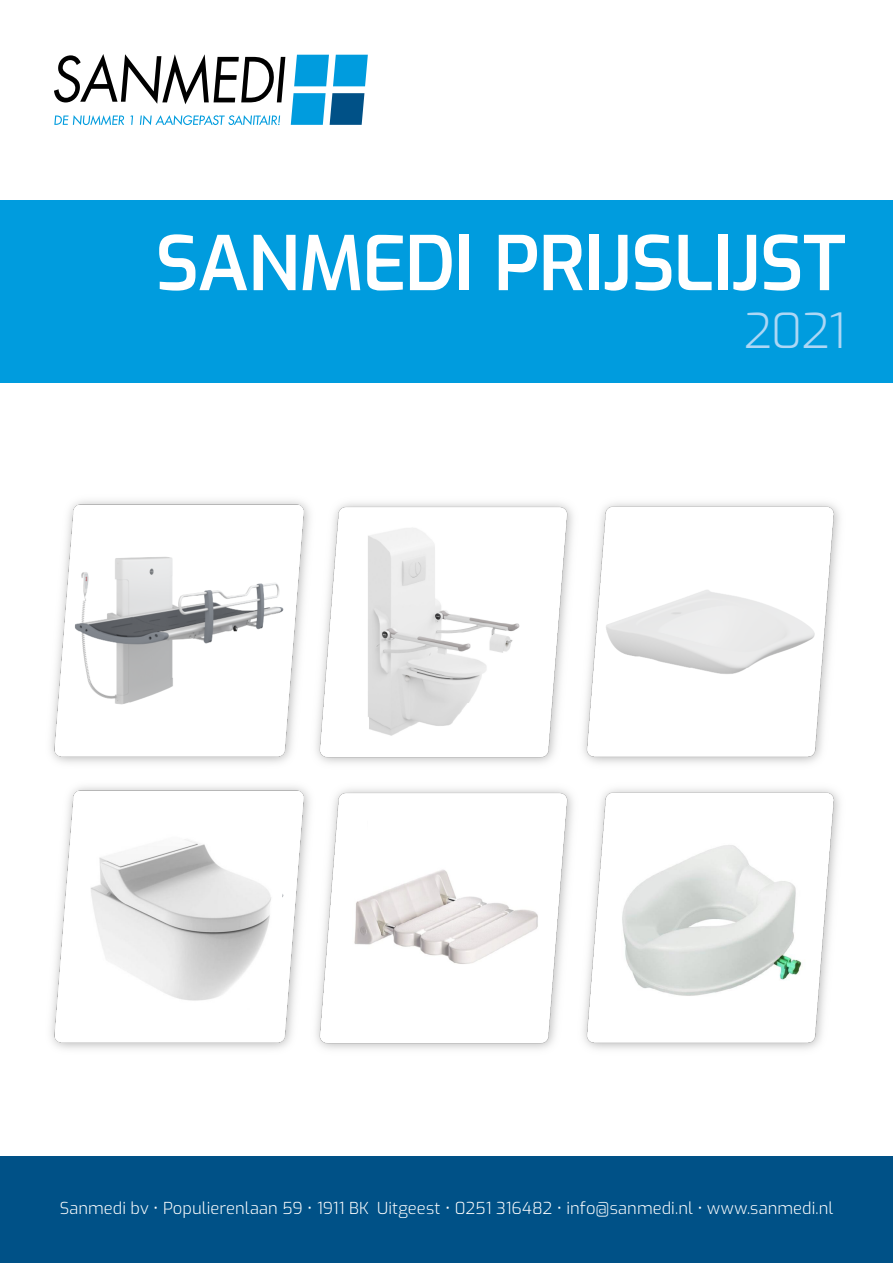
<style>
.page{position:relative;width:893px;height:1263px;background:#fff}
.page>*{position:absolute;margin:0;border:0;box-sizing:border-box;transform-origin:0 0}
.t1{font:600 75px "Exo";letter-spacing:-.015em;color:#fff}
.t2{font:300 48px "Exo";color:#add7f5}
.t3{font:300 16.5px "Exo";letter-spacing:.005em;color:#fff}
</style>
<div class="page">
<svg style="left:54px;top:54px;width:231px;height:50px"></svg>
<svg style="left:294px;top:55px;width:74px;height:31px;background:#22a9e2"></svg>
<svg style="left:291px;top:93px;width:73px;height:32px;background:#2188bc"></svg>
<svg style="left:54px;top:115px;width:227px;height:10px"></svg>
<div style="left:0;top:1157px;width:893px;height:106px;background:#005187"></div>
<div style="left:0;top:200px;width:893px;height:183px;background:#009cde"></div>
<img style="left:50px;top:500px;width:256px;height:263px">
<img style="left:306px;top:503px;width:267px;height:260px">
<img style="left:583px;top:503px;width:257px;height:260px">
<img style="left:50px;top:786px;width:256px;height:263px">
<img style="left:306px;top:789px;width:267px;height:260px">
<img style="left:583px;top:789px;width:257px;height:260px">
<svg style="left:60px;top:806px;width:229px;height:222px"></svg>
<svg style="left:350px;top:807px;width:209px;height:223px"></svg>
<svg style="left:592px;top:806px;width:235px;height:222px"></svg>
<img style="left:91px;top:828px;width:181px;height:181px">
<img style="left:348px;top:866px;width:193px;height:102px">
<img style="left:611px;top:838px;width:197px;height:161px">
<h1 class="t1" style="left:155px;top:207px;width:692px">SANMEDI PRIJSLIJST</h1>
<h2 class="t2" style="left:743px;top:295px;width:104px">2021</h2>
<p class="t3" style="left:60px;top:1196px;width:775px">Sanmedi bv • Populierenlaan 59 • 1911 BK Uitgeest • 0251 316482 • info@sanmedi.nl • www.sanmedi.nl</p>
</div>
